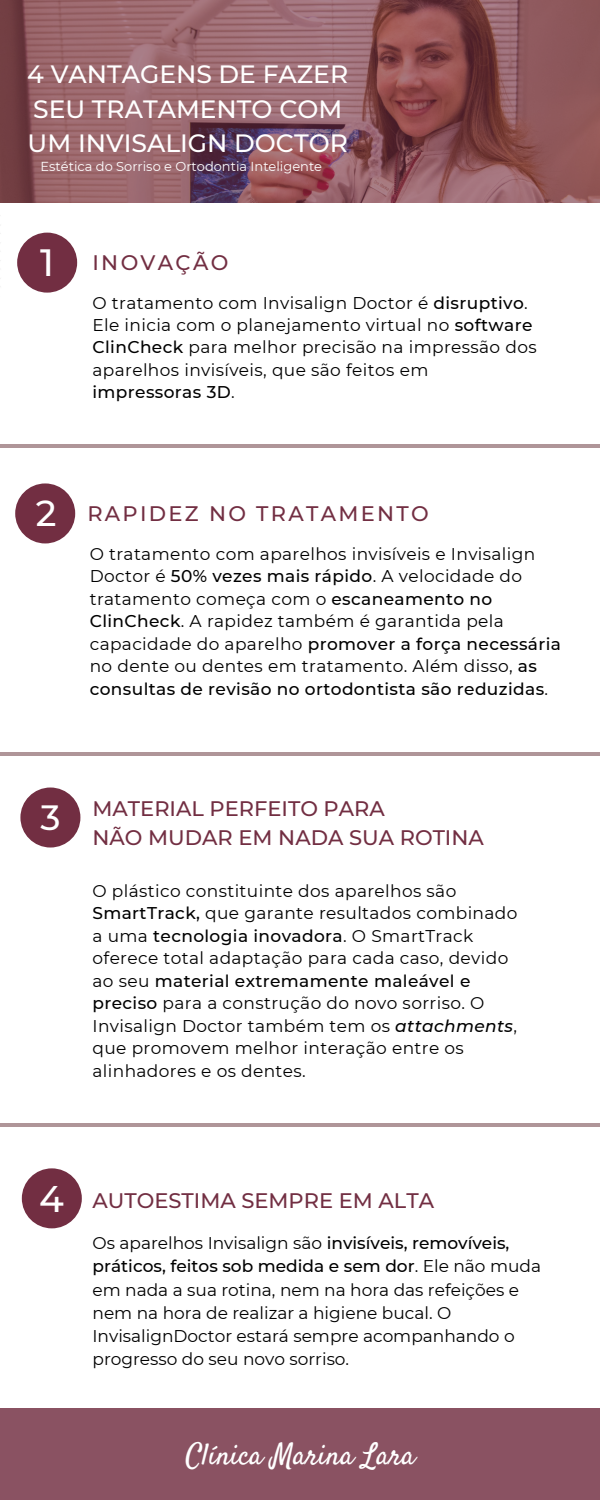
<style>
.page{position:relative;width:600px;height:1500px;background:#fff}
.page>*{position:absolute;margin:0;border:0;box-sizing:border-box;transform-origin:0 0}
.t1{font:500 37.9px "Montserrat";color:#fff}
.t2{font:500 37px "Montserrat";color:#fff}
.t3{font:500 36px "Montserrat";color:#fff}
.t4{font:500 35px "Montserrat";color:#fff}
.t5{font:30px "Satisfy";color:#fff}
.t6{font:500 25px/34.5px "Montserrat";color:#fff}
.t7{font:500 21px/29.2px "Montserrat";color:#722e42}
.t8{font:500 21px "Montserrat";letter-spacing:.11em;color:#722e42}
.t9{font:17px/22.5px "Montserrat";letter-spacing:.02em;color:#000}
.t10{font:17px/23.2px "Montserrat";color:#000}
.t11{font:13px "Montserrat";color:#fff}
.s1{font-weight:500}
.s2{font-weight:500;font-style:italic}
</style>
<div class="page">
<svg style="left:0;top:0;width:600px;height:202px;background:#8f5a61"></svg>
<div style="left:0;top:1409px;width:600px;height:91px;background:#8a5262"></div>
<div style="left:17px;top:233px;width:60px;height:60px;background:#722e42;border-radius:50%"></div>
<div style="left:15px;top:483px;width:60px;height:60px;background:#722e42;border-radius:50%"></div>
<div style="left:20px;top:788px;width:60px;height:60px;background:#722e42;border-radius:50%"></div>
<div style="left:22px;top:1168px;width:60px;height:60px;background:#722e42;border-radius:50%"></div>
<h3 class="t6" style="left:27px;top:57px;width:322px">4 VANTAGENS DE FAZER<br>SEU TRATAMENTO COM<br>UM INVISALIGN DOCTOR</h3>
<p class="t11" style="left:41px;top:159px;width:283px">Estética do Sorriso e Ortodontia Inteligente</p>
<h1 class="t1" style="left:40px;top:239px;width:16px">1</h1>
<p class="t8" style="left:93px;top:250px;width:137px">INOVAÇÃO</p>
<p class="t9" style="left:93px;top:291px;width:446px">O tratamento com Invisalign Doctor é <span class="s1">disruptivo</span>.<br>Ele inicia com o planejamento virtual no <span class="s1">software ClinCheck</span> para melhor precisão na impressão dos aparelhos invisíveis, que são feitos em <span class="s1">impressoras 3D</span>.</p>
<h3 class="t3" style="left:36px;top:491px;width:22px">2</h3>
<p class="t8" style="left:87px;top:501px;width:343px">RAPIDEZ NO TRATAMENTO</p>
<p class="t9" style="left:90px;top:542px;width:473px">O tratamento com aparelhos invisíveis e Invisalign Doctor é <span class="s1">50% vezes mais rápido</span>. A velocidade do tratamento começa com o <span class="s1">escaneamento no ClinCheck</span>. A rapidez também é garantida pela capacidade do aparelho <span class="s1">promover a força necessária </span>no dente ou dentes em tratamento. Além disso, <span class="s1">as consultas de revisão no ortodontista são reduzidas</span>.</p>
<h3 class="t4" style="left:40px;top:796px;width:22px">3</h3>
<p class="t7" style="left:93px;top:794px;width:393px">MATERIAL PERFEITO PARA<br>NÃO MUDAR EM NADA SUA ROTINA</p>
<p class="t9" style="left:93px;top:879px;width:426px">O plástico constituinte dos aparelhos são <span class="s1">SmartTrack,</span> que garante resultados combinado a uma <span class="s1">tecnologia inovadora</span>. O SmartTrack oferece total adaptação para cada caso, devido ao seu <span class="s1">material extremamente maleável e preciso</span> para a construção do novo sorriso. O Invisalign Doctor também tem os <span class="s2">attachments</span>, que promovem melhor interação entre os alinhadores e os dentes.</p>
<h2 class="t2" style="left:39px;top:1176px;width:26px">4</h2>
<p class="t7" style="left:93px;top:1186px;width:343px">AUTOESTIMA SEMPRE EM ALTA</p>
<p class="t10" style="left:93px;top:1231px;width:450px">Os aparelhos Invisalign são <span class="s1">invisíveis, removíveis, práticos, feitos sob medida e sem dor</span>. Ele não muda em nada a sua rotina, nem na hora das refeições e nem na hora de realizar a higiene bucal. O InvisalignDoctor estará sempre acompanhando o progresso do seu novo sorriso.</p>
<h3 class="t5" style="left:186px;top:1436px;width:231px">Clínica Marina Lara</h3>
</div>
